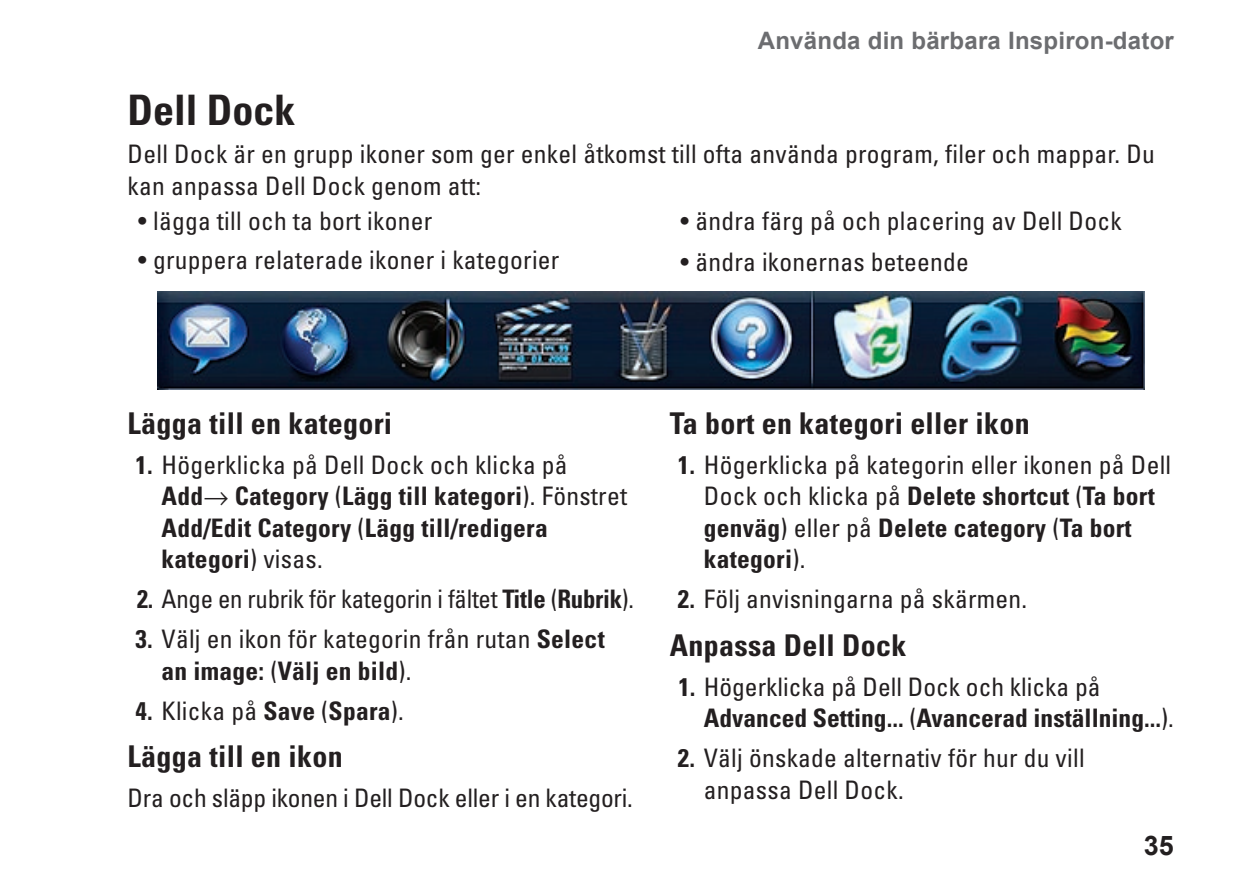
<style>
.page{position:relative;width:1259px;height:893px;background:#fff}
.page>*{position:absolute;margin:0;border:0;box-sizing:border-box;transform-origin:0 0}
.t1{font:700 condensed 42px "Univers";color:#231f20}
.t2{font:700 condensed 30px "Univers";letter-spacing:.01em;color:#231f20}
.t3{font:700 27px "Arial";color:#231f20}
.t4{font:condensed 25.5px/31.5px "Univers";letter-spacing:.01em;color:#231f20}
.t5{font:700 condensed 25.5px/31.5px "Univers";letter-spacing:.01em;color:#231f20}
.t6{font:condensed 25.5px "Univers";letter-spacing:-.01em;color:#231f20}
.t7{font:700 24px "Arial";letter-spacing:.01em;color:#6c6d70}
.s1{font-weight:400}
.s2{font-weight:700}
</style>
<div class="page">
<img style="left:157px;top:291px;width:987px;height:98px">
<p class="t7" style="left:758px;top:25px;width:417px">Använda din bärbara Inspiron-dator</p>
<h1 class="t1" style="left:128px;top:84px;width:169px">Dell Dock</h1>
<p class="t4" style="left:128px;top:138px;width:1029px">Dell Dock är en grupp ikoner som ger enkel åtkomst till ofta använda program, filer och mappar. Du kan anpassa Dell Dock genom att:</p>
<p class="t4" style="left:138px;top:205px;width:296px">• lägga till och ta bort ikoner</p>
<p class="t4" style="left:138px;top:244px;width:423px">• gruppera relaterade ikoner i kategorier</p>
<p class="t4" style="left:680px;top:205px;width:443px">• ändra färg på och placering av Dell Dock</p>
<p class="t4" style="left:680px;top:245px;width:290px">• ändra ikonernas beteende</p>
<p class="t2" style="left:128px;top:405px;width:266px">Lägga till en kategori</p>
<p class="t5" style="left:162px;top:449px;width:467px;text-indent:-26px">1. <span class="s1">Högerklicka på Dell Dock och klicka på </span>Add→ Category <span class="s1">(</span>Lägg till kategori<span class="s1">). Fönstret </span>Add/Edit Category <span class="s1">(</span>Lägg till/redigera kategori<span class="s1">) visas.</span></p>
<p class="t6" style="left:137px;top:583px;width:498px"><span class="s2">2.</span> Ange en rubrik för kategorin i fältet <span class="s2">Title</span> (<span class="s2">Rubrik</span>).</p>
<p class="t4" style="left:162px;top:623px;width:444px;text-indent:-26px"><span class="s2">3.</span> Välj en ikon för kategorin från rutan <span class="s2">Select an image:</span> (<span class="s2">Välj en bild</span>).</p>
<p class="t5" style="left:136px;top:695px;width:270px">4. <span class="s1">Klicka på</span> Save <span class="s1">(</span>Spara<span class="s1">).</span></p>
<p class="t2" style="left:128px;top:738px;width:217px">Lägga till en ikon</p>
<p class="t6" style="left:128px;top:782px;width:507px">Dra och släpp ikonen i Dell Dock eller i en kategori.</p>
<p class="t2" style="left:670px;top:405px;width:361px">Ta bort en kategori eller ikon</p>
<p class="t4" style="left:704px;top:449px;width:469px;text-indent:-26px"><span class="s2">1.</span> Högerklicka på kategorin eller ikonen på Dell Dock och klicka på <span class="s2">Delete shortcut</span> (<span class="s2">Ta bort genväg</span>) eller på <span class="s2">Delete category</span> (<span class="s2">Ta bort kategori</span>).</p>
<p class="t4" style="left:678px;top:583px;width:351px"><span class="s2">2.</span> Följ anvisningarna på skärmen.</p>
<p class="t2" style="left:670px;top:627px;width:238px">Anpassa Dell Dock</p>
<p class="t5" style="left:704px;top:671px;width:471px;text-indent:-25px">1. <span class="s1">Högerklicka på Dell Dock och klicka på<br></span>Advanced Setting... <span class="s1">(</span>Avancerad inställning...<span class="s1">).</span></p>
<p class="t4" style="left:704px;top:742px;width:382px;text-indent:-26px"><span class="s2">2.</span> Välj önskade alternativ för hur du vill anpassa Dell Dock.</p>
<p class="t3" style="left:1144px;top:827px;width:32px">35</p>
</div>
